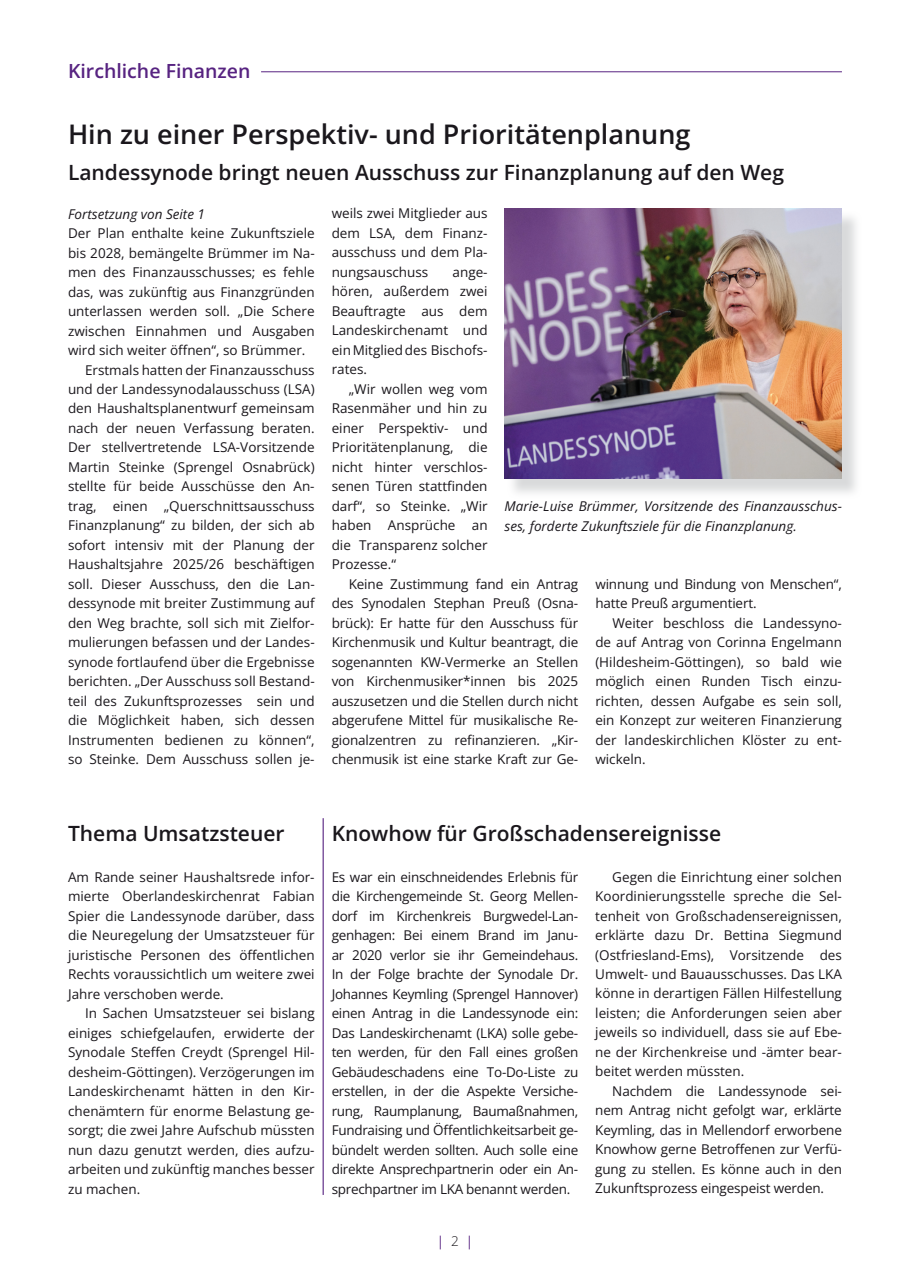
<style>
.page{position:relative;width:910px;height:1280px;background:#fff}
.page>*{position:absolute;margin:0;border:0;box-sizing:border-box;transform-origin:0 0}
.t1{font:600 27px "Open Sans";color:#1a171c}
.t2{font:600 21px "Open Sans";color:#1a171c}
.t3{font:600 19.5px "Open Sans";color:#572381}
.t4{font:13.5px/19.5px "Open Sans";color:#1a171c;text-align:justify}
.t5{font:italic 13.5px/19.5px "Open Sans";color:#1a171c}
.t6{font:13.5px "Open Sans";color:#572381}
.s1{font-weight:300;color:#1a171c}
</style>
<div class="page">
<hr style="left:261px;top:71px;width:581px;height:1px;background:#572381">
<hr style="left:323px;top:818px;width:1px;height:377px;background:#572381">
<img style="left:505px;top:208px;width:337px;height:271px">
<h3 class="t3" style="left:68px;top:58px;width:184px">Kirchliche Finanzen</h3>
<h1 class="t1" style="left:68px;top:115px;width:624px">Hin zu einer Perspektiv- und Prioritätenplanung</h1>
<h2 class="t2" style="left:68px;top:158px;width:717px">Landessynode bringt neuen Ausschuss zur Finanzplanung auf den Weg</h2>
<p class="t5" style="left:68px;top:203px;width:139px">Fortsetzung von Seite 1</p>
<p class="t4" style="left:68px;top:223px;width:248px">Der Plan enthalte keine Zukunftsziele</p>
<p class="t4" style="left:68px;top:243px;width:248px">bis 2028, bemängelte Brümmer im Na-</p>
<p class="t4" style="left:68px;top:262px;width:248px">men des Finanzausschusses; es fehle</p>
<p class="t4" style="left:68px;top:281px;width:248px">das, was zukünftig aus Finanzgründen</p>
<p class="t4" style="left:68px;top:301px;width:248px">unterlassen werden soll. „Die Schere</p>
<p class="t4" style="left:68px;top:320px;width:248px">zwischen Einnahmen und Ausgaben</p>
<p class="t4" style="left:68px;top:340px;width:239px">wird sich weiter öffnen“, so Brümmer.</p>
<p class="t4" style="left:85px;top:359px;width:231px">Erstmals hatten der Finanzausschuss</p>
<p class="t4" style="left:68px;top:379px;width:248px">und der Landessynodalausschuss (LSA)</p>
<p class="t4" style="left:68px;top:398px;width:248px">den Haushaltsplanentwurf gemeinsam</p>
<p class="t4" style="left:68px;top:418px;width:248px">nach der neuen Verfassung beraten.</p>
<p class="t4" style="left:68px;top:437px;width:248px">Der stellvertretende LSA-Vorsitzende</p>
<p class="t4" style="left:68px;top:457px;width:248px">Martin Steinke (Sprengel Osnabrück)</p>
<p class="t4" style="left:68px;top:476px;width:248px">stellte für beide Ausschüsse den An-</p>
<p class="t4" style="left:68px;top:496px;width:248px">trag, einen „Querschnittsausschuss</p>
<p class="t4" style="left:68px;top:515px;width:248px">Finanzplanung“ zu bilden, der sich ab</p>
<p class="t4" style="left:68px;top:535px;width:248px">sofort intensiv mit der Planung der</p>
<p class="t4" style="left:68px;top:554px;width:248px">Haushaltsjahre 2025/26 beschäftigen</p>
<p class="t4" style="left:68px;top:574px;width:248px">soll. Dieser Ausschuss, den die Lan-</p>
<p class="t4" style="left:68px;top:593px;width:248px">dessynode mit breiter Zustimmung auf</p>
<p class="t4" style="left:68px;top:613px;width:248px">den Weg brachte, soll sich mit Zielfor-</p>
<p class="t4" style="left:68px;top:632px;width:248px">mulierungen befassen und der Landes-</p>
<p class="t4" style="left:68px;top:652px;width:248px">synode fortlaufend über die Ergebnisse</p>
<p class="t4" style="left:68px;top:671px;width:248px">berichten. „Der Ausschuss soll Bestand-</p>
<p class="t4" style="left:68px;top:691px;width:248px">teil des Zukunftsprozesses sein und</p>
<p class="t4" style="left:68px;top:710px;width:248px">die Möglichkeit haben, sich dessen</p>
<p class="t4" style="left:68px;top:730px;width:248px">Instrumenten bedienen zu können“,</p>
<p class="t4" style="left:68px;top:749px;width:248px">so Steinke. Dem Ausschuss sollen je-</p>
<p class="t4" style="left:332px;top:203px;width:157px">weils zwei Mitglieder aus dem LSA, dem Finanz&shy;ausschuss und dem Pla&shy;nungsauschuss</p>
<p class="t4" style="left:332px;top:262px;width:157px;text-indent:121px">ange&shy;hören, außerdem zwei Beauftragte aus dem Landeskirchenamt und ein Mitglied des Bischofs&shy;rates.</p>
<p class="t4" style="left:332px;top:379px;width:157px;text-indent:17px">„Wir wollen weg vom Rasenmäher und hin zu einer Perspektiv- und Prioritätenplanung, die nicht hinter verschlos&shy;senen Türen stattfinden darf“, so Steinke. „Wir haben Ansprüche an die Transparenz solcher Prozesse.“</p>
<p class="t4" style="left:332px;top:574px;width:248px;text-indent:17px">Keine Zustimmung fand ein Antrag des Synodalen Stephan Preuß (Osna&shy;brück): Er hatte für den Ausschuss für Kirchenmusik und Kultur beantragt, die sogenannten KW-Vermerke an Stellen von Kirchenmusiker*innen bis 2025 auszusetzen und die Stellen durch nicht abgerufene Mittel für musikalische Re&shy;gionalzentren zu refinanzieren. „Kir&shy;chenmusik ist eine starke Kraft zur Ge-</p>
<p class="t4" style="left:595px;top:574px;width:248px">winnung und Bindung von Menschen“, hatte Preuß argumentiert.</p>
<p class="t5" style="left:505px;top:496px;width:339px">Marie-Luise Brümmer, Vorsitzende des Finanzausschus&shy;ses, forderte Zukunftsziele für die Finanzplanung.</p>
<p class="t4" style="left:595px;top:613px;width:248px;text-indent:17px">Weiter beschloss die Landessyno&shy;de auf Antrag von Corinna Engelmann (Hildesheim-Göttingen), so bald wie möglich einen Runden Tisch einzu&shy;richten, dessen Aufgabe es sein soll, ein Konzept zur weiteren Finanzierung der landeskirchlichen Klöster zu ent&shy;wickeln.</p>
<h2 class="t2" style="left:68px;top:819px;width:218px">Thema Umsatzsteuer</h2>
<h2 class="t2" style="left:332px;top:819px;width:391px">Knowhow für Großschadensereignisse</h2>
<p class="t4" style="left:332px;top:867px;width:248px">Es war ein einschneidendes Erlebnis für die Kirchengemeinde St. Georg Mellen&shy;dorf im Kirchenkreis Burgwedel-Lan&shy;genhagen: Bei einem Brand im Janu&shy;ar 2020 verlor sie ihr Gemeindehaus.<br>In der Folge brachte der Synodale Dr.<br>Johannes Keymling (Sprengel Hannover) einen Antrag in die Landessynode ein:<br>Das Landeskirchenamt (LKA) solle gebe&shy;ten werden, für den Fall eines großen Gebäudeschadens eine To-Do-Liste zu erstellen, in der die Aspekte Versiche&shy;rung, Raumplanung, Baumaßnahmen, Fundraising und Öffentlichkeitsarbeit ge&shy;bündelt werden sollten. Auch solle eine direkte Ansprechpartnerin oder ein An&shy;sprechpartner im LKA benannt werden.</p>
<p class="t4" style="left:595px;top:866px;width:248px;text-indent:17px">Gegen die Einrichtung einer solchen Koordinierungsstelle spreche die Sel&shy;tenheit von Großschadensereignissen, erklärte dazu Dr. Bettina Siegmund (Ostfriesland-Ems), Vorsitzende des Umwelt- und Bauausschusses. Das LKA könne in derartigen Fällen Hilfestellung leisten; die Anforderungen seien aber jeweils so individuell, dass sie auf Ebe&shy;ne der Kirchenkreise und -ämter bear&shy;beitet werden müssten.</p>
<p class="t4" style="left:68px;top:867px;width:248px">Am Rande seiner Haushaltsrede infor&shy;mierte Oberlandeskirchenrat Fabian Spier die Landessynode darüber, dass die Neuregelung der Umsatzsteuer für juristische Personen des öffentlichen Rechts voraussichtlich um weitere zwei Jahre verschoben werde.</p>
<p class="t4" style="left:68px;top:1003px;width:248px;text-indent:17px">In Sachen Umsatzsteuer sei bislang einiges schiefgelaufen, erwiderte der Synodale Steffen Creydt (Sprengel Hil&shy;desheim-Göttingen). Verzögerungen im Landeskirchenamt hätten in den Kir&shy;chenämtern für enorme Belastung ge&shy;sorgt; die zwei Jahre Aufschub müssten nun dazu genutzt werden, dies aufzu&shy;arbeiten und zukünftig manches besser zu machen.</p>
<p class="t4" style="left:595px;top:1081px;width:248px;text-indent:17px">Nachdem die Landessynode sei&shy;nem Antrag nicht gefolgt war, erklärte Keymling, das in Mellendorf erworbene Knowhow gerne Betroffenen zur Verfü&shy;gung zu stellen. Es könne auch in den Zukunftsprozess eingespeist werden.</p>
<p class="t6" style="left:437px;top:1231px;width:38px">| <span class="s1">2</span> |</p>
</div>
